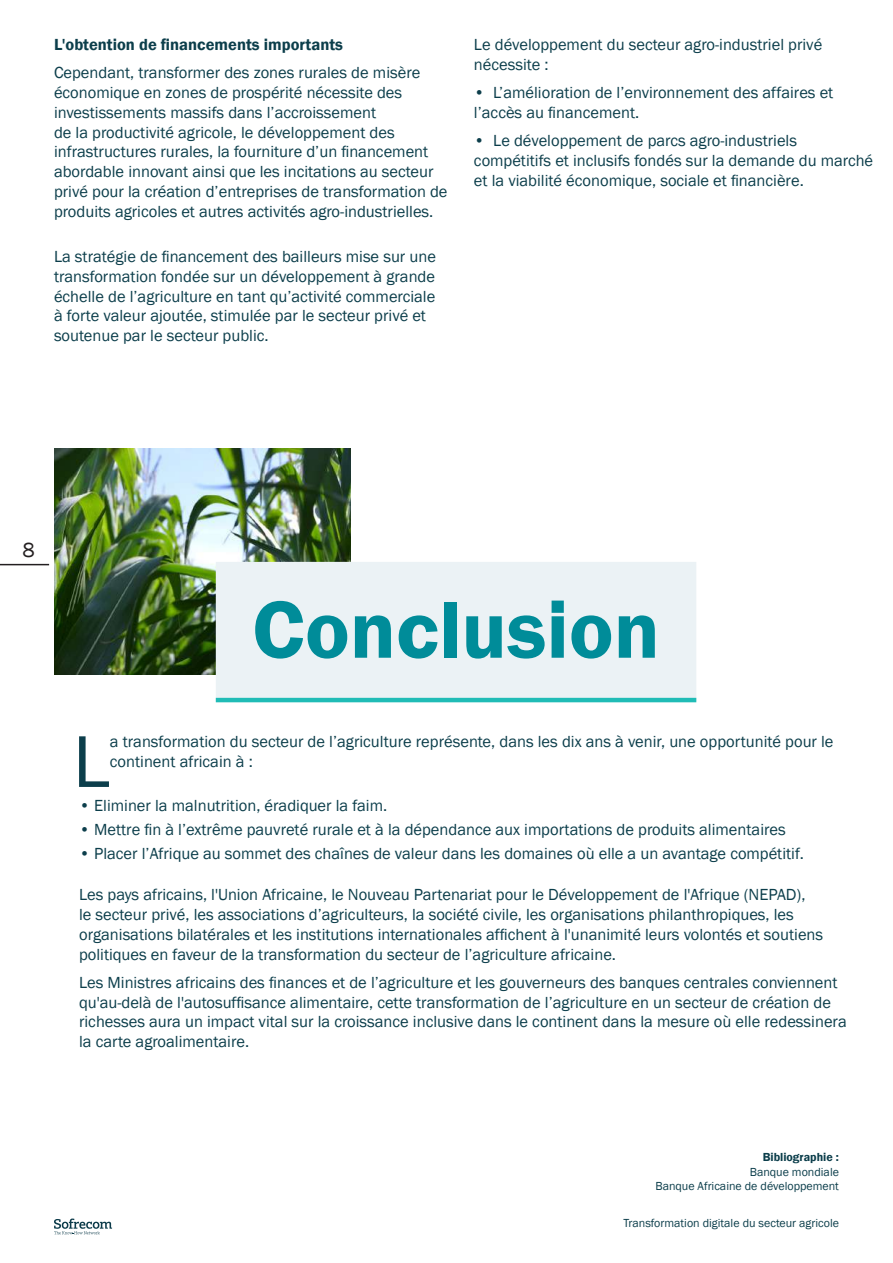
<style>
.page{position:relative;width:893px;height:1263px;background:#fff}
.page>*{position:absolute;margin:0;border:0;box-sizing:border-box;transform-origin:0 0}
.t1{font:600 84px "Franklin Gothic";color:#008c99}
.t2{font:75.9px "Franklin Gothic";color:#0c3e4b}
.t3{font:21px "Franklin Gothic";color:#231f20}
.t4{font:16.5px/19.8px "Franklin Gothic";color:#0c3e4b}
.t5{font:600 16.5px "Franklin Gothic";color:#0c3e4b}
.t6{font:12px/14.4px "Franklin Gothic";color:#0c3e4b;text-align:right}
.t7{font:600 12px "Franklin Gothic";color:#0c3e4b}
</style>
<div class="page">
<hr style="left:0;top:564px;width:49px;height:1px;background:#231f20">
<svg style="left:54px;top:1218px;width:58px;height:16px"></svg>
<img style="left:54px;top:448px;width:297px;height:226px">
<div style="left:216px;top:562px;width:480px;height:139px;background:#ebf2f5"></div>
<hr style="left:216px;top:698px;width:480px;height:4px;background:#20bcb6">
<p class="t5" style="left:54px;top:34px;width:291px">L'obtention de financements importants</p>
<p class="t4" style="left:54px;top:63px;width:395px">Cependant, transformer des zones rurales de misère économique en zones de prospérité nécessite des investissements massifs dans l’accroissement<br>de la productivité agricole, le développement des infrastructures rurales, la fourniture d’un financement abordable innovant ainsi que les incitations au secteur privé pour la création d’entreprises de transformation de produits agricoles et autres activités agro-industrielles.</p>
<p class="t4" style="left:54px;top:247px;width:383px">La stratégie de financement des bailleurs mise sur une transformation fondée sur un développement à grande échelle de l’agriculture en tant qu’activité commerciale à forte valeur ajoutée, stimulée par le secteur privé et soutenue par le secteur public.</p>
<p class="t4" style="left:474px;top:35px;width:350px">Le développement du secteur agro-industriel privé nécessite :</p>
<p class="t4" style="left:474px;top:83px;width:361px">• L’amélioration de l’environnement des affaires et l’accès au financement.</p>
<p class="t4" style="left:474px;top:131px;width:401px">• Le développement de parcs agro-industriels compétitifs et inclusifs fondés sur la demande du marché et la viabilité économique, sociale et financière.</p>
<p class="t3" style="left:23px;top:537px;width:14px">8</p>
<h1 class="t1" style="left:252px;top:578px;width:409px">Conclusion</h1>
<h2 class="t2" style="left:73px;top:714px;width:39px">L</h2>
<p class="t4" style="left:110px;top:732px;width:725px">a transformation du secteur de l’agriculture représente, dans les dix ans à venir, une opportunité pour le continent africain à :</p>
<p class="t4" style="left:79px;top:796px;width:310px">• Eliminer la malnutrition, éradiquer la faim.</p>
<p class="t4" style="left:79px;top:820px;width:708px">• Mettre fin à l’extrême pauvreté rurale et à la dépendance aux importations de produits alimentaires</p>
<p class="t4" style="left:79px;top:844px;width:726px">• Placer l’Afrique au sommet des chaînes de valeur dans les domaines où elle a un avantage compétitif.</p>
<p class="t4" style="left:79px;top:885px;width:746px">Les pays africains, l'Union Africaine, le Nouveau Partenariat pour le Développement de l'Afrique (NEPAD),<br>le secteur privé, les associations d’agriculteurs, la société civile, les organisations philanthropiques, les organisations bilatérales et les institutions internationales affichent à l'unanimité leurs volontés et soutiens politiques en faveur de la transformation du secteur de l’agriculture africaine.</p>
<p class="t4" style="left:79px;top:973px;width:769px">Les Ministres africains des finances et de l’agriculture et les gouverneurs des banques centrales conviennent qu'au-delà de l'autosuffisance alimentaire, cette transformation de l’agriculture en un secteur de création de richesses aura un impact vital sur la croissance inclusive dans le continent dans la mesure où elle redessinera la carte agroalimentaire.</p>
<p class="t7" style="left:763px;top:1150px;width:78px">Bibliographie :</p>
<p class="t6" style="left:655px;top:1165px;width:185px">Banque mondiale<br>Banque Africaine de développement</p>
<p class="t6" style="left:623px;top:1216px;width:217px">Transformation digitale du secteur agricole</p>
</div>
